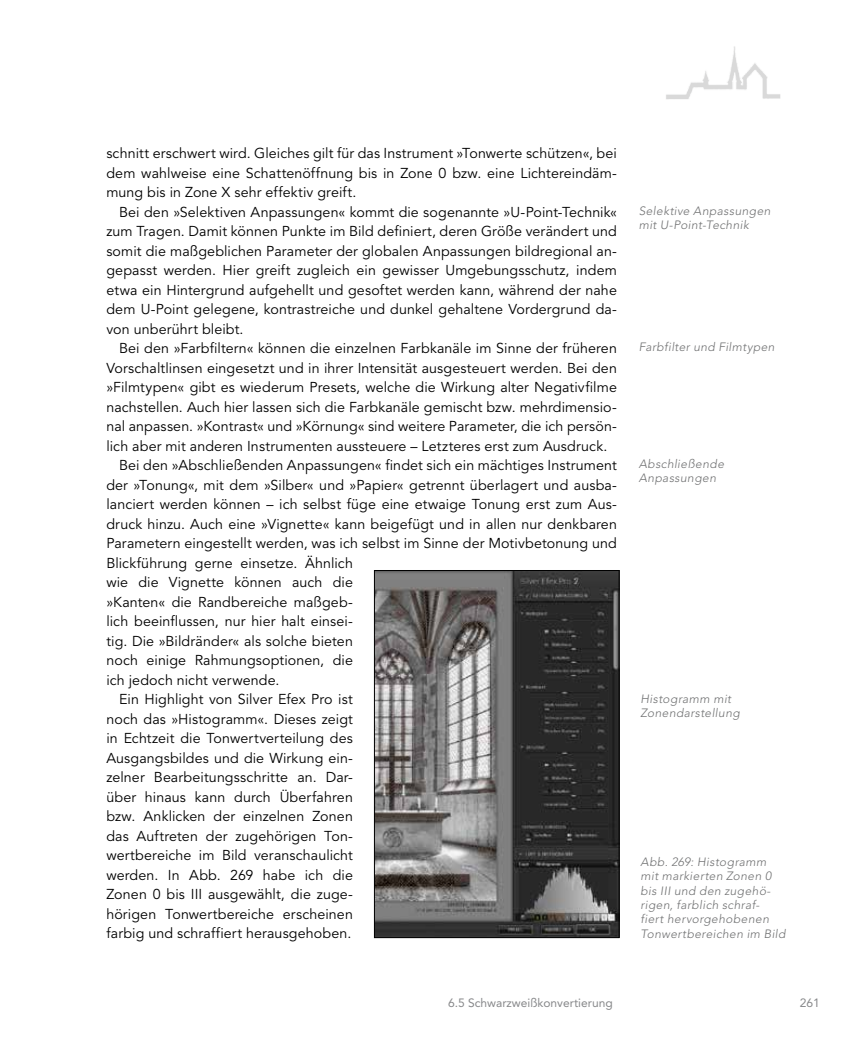
<style>
.page{position:relative;width:851px;height:1063px;background:#fff}
.page>*{position:absolute;margin:0;border:0;box-sizing:border-box;transform-origin:0 0}
.t1{font:14.25px/19.5px "Avenir LT Pro";letter-spacing:.01em;color:#000;text-align:justify}
.t2{font:italic 300 12px/14.4px "Avenir LT Pro";letter-spacing:.035em;color:#707172}
.t3{font:12px "Avenir LT Pro";color:#87888a}
</style>
<div class="page">
<img style="left:666px;top:46px;width:115px;height:53px">
<img style="left:376px;top:572px;width:241px;height:364px">
<div style="left:374px;top:570px;width:245px;height:368px;border:1px solid #000"></div>
<p class="t1" style="left:106px;top:144px;width:512px">schnitt erschwert wird. Gleiches gilt für das Instrument »Tonwerte schützen«, bei dem wahlweise eine Schattenöffnung bis in Zone 0 bzw. eine Lichtereindäm&shy;mung bis in Zone X sehr effektiv greift.</p>
<p class="t1" style="left:106px;top:203px;width:512px;text-indent:13px">Bei den »Selektiven Anpassungen« kommt die sogenannte »U-Point-Technik« zum Tragen. Damit können Punkte im Bild definiert, deren Größe verändert und somit die maßgeblichen Parameter der globalen Anpassungen bildregional an&shy;gepasst werden. Hier greift zugleich ein gewisser Umgebungsschutz, indem etwa ein Hintergrund aufgehellt und gesoftet werden kann, während der nahe dem U-Point gelegene, kontrastreiche und dunkel gehaltene Vordergrund da&shy;von unberührt bleibt.</p>
<p class="t1" style="left:119px;top:339px;width:499px">Bei den »Farbfiltern« können die einzelnen Farbkanäle im Sinne der früheren</p>
<p class="t1" style="left:106px;top:358px;width:512px">Vorschaltlinsen eingesetzt und in ihrer Intensität ausgesteuert werden. Bei den</p>
<p class="t1" style="left:106px;top:378px;width:512px">»Filmtypen« gibt es wiederum Presets, welche die Wirkung alter Negativfilme</p>
<p class="t1" style="left:106px;top:397px;width:512px">nachstellen. Auch hier lassen sich die Farbkanäle gemischt bzw. mehrdimensio-</p>
<p class="t1" style="left:106px;top:417px;width:512px">nal anpassen. »Kontrast« und »Körnung« sind weitere Parameter, die ich persön-</p>
<p class="t1" style="left:106px;top:436px;width:502px">lich aber mit anderen Instrumenten aussteuere – Letzteres erst zum Ausdruck.</p>
<p class="t1" style="left:119px;top:456px;width:499px">Bei den »Abschließenden Anpassungen« findet sich ein mächtiges Instrument</p>
<p class="t1" style="left:106px;top:475px;width:512px">der »Tonung«, mit dem »Silber« und »Papier« getrennt überlagert und ausba-</p>
<p class="t1" style="left:106px;top:495px;width:512px">lanciert werden können – ich selbst füge eine etwaige Tonung erst zum Aus-</p>
<p class="t1" style="left:106px;top:514px;width:512px">druck hinzu. Auch eine »Vignette« kann beigefügt und in allen nur denkbaren</p>
<p class="t1" style="left:106px;top:534px;width:512px">Parametern eingestellt werden, was ich selbst im Sinne der Motivbetonung und</p>
<p class="t1" style="left:106px;top:553px;width:248px">Blickführung gerne einsetze. Ähnlich</p>
<p class="t1" style="left:106px;top:573px;width:248px">wie die Vignette können auch die</p>
<p class="t1" style="left:106px;top:592px;width:248px">»Kanten« die Randbereiche maßgeb-</p>
<p class="t1" style="left:106px;top:612px;width:248px">lich beeinflussen, nur hier halt einsei-</p>
<p class="t1" style="left:106px;top:631px;width:248px">tig. Die »Bildränder« als solche bieten</p>
<p class="t1" style="left:106px;top:651px;width:248px">noch einige Rahmungsoptionen, die</p>
<p class="t1" style="left:106px;top:670px;width:174px">ich jedoch nicht verwende.</p>
<p class="t1" style="left:119px;top:690px;width:235px">Ein Highlight von Silver Efex Pro ist</p>
<p class="t1" style="left:106px;top:709px;width:248px">noch das »Histogramm«. Dieses zeigt</p>
<p class="t1" style="left:106px;top:729px;width:248px">in Echtzeit die Tonwertverteilung des</p>
<p class="t1" style="left:106px;top:748px;width:248px">Ausgangsbildes und die Wirkung ein-</p>
<p class="t1" style="left:106px;top:768px;width:248px">zelner Bearbeitungsschritte an. Dar-</p>
<p class="t1" style="left:106px;top:787px;width:248px">über hinaus kann durch Überfahren</p>
<p class="t1" style="left:106px;top:807px;width:248px">bzw. Anklicken der einzelnen Zonen</p>
<p class="t1" style="left:106px;top:826px;width:248px">das Auftreten der zugehörigen Ton-</p>
<p class="t1" style="left:106px;top:846px;width:248px">wertbereiche im Bild veranschaulicht</p>
<p class="t1" style="left:106px;top:865px;width:248px">werden. In Abb. 269 habe ich die</p>
<p class="t1" style="left:106px;top:885px;width:248px">Zonen 0 bis III ausgewählt, die zuge-</p>
<p class="t1" style="left:106px;top:904px;width:248px">hörigen Tonwertbereiche erscheinen</p>
<p class="t1" style="left:106px;top:924px;width:246px">farbig und schraffiert herausgehoben.</p>
<p class="t2" style="left:638px;top:204px;width:133px">Selektive Anpassungen mit U-Point-Technik</p>
<p class="t2" style="left:638px;top:340px;width:137px">Farbfilter und Filmtypen</p>
<p class="t2" style="left:638px;top:457px;width:87px">Abschließende<br>Anpassungen</p>
<p class="t2" style="left:640px;top:691px;width:101px">Histogramm mit<br>Zonendarstellung</p>
<p class="t2" style="left:640px;top:855px;width:146px">Abb. 269: Histogramm mit markierten Zonen 0 bis III und den zugehö&shy;rigen, farblich schraf-<br>fiert hervorgehobenen<br>Tonwertbereichen im Bild</p>
<p class="t3" style="left:448px;top:996px;width:166px">6.5 Schwarzweißkonvertierung</p>
<p class="t3" style="left:799px;top:996px;width:22px">261</p>
</div>
